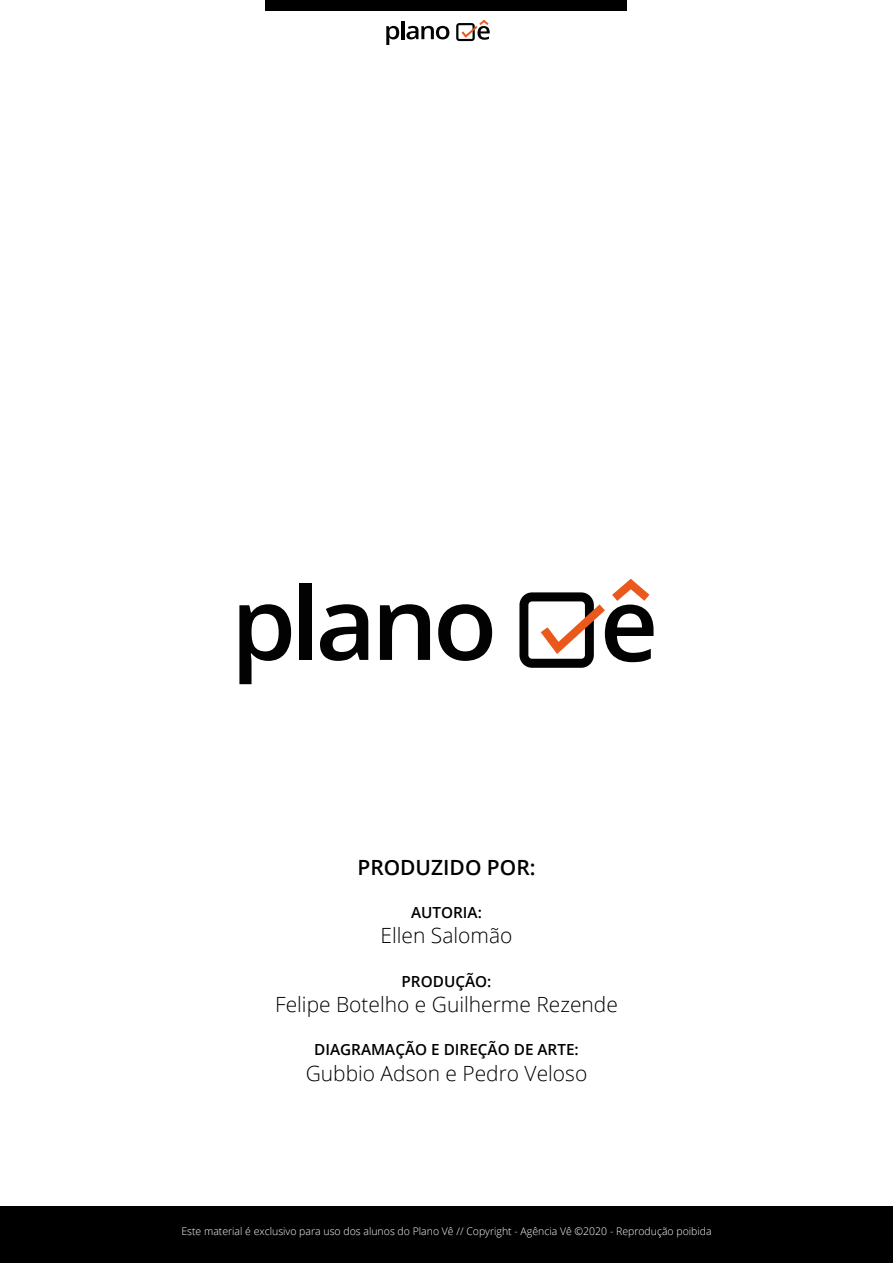
<style>
.page{position:relative;width:893px;height:1263px;background:#fff}
.page>*{position:absolute;margin:0;border:0;box-sizing:border-box;transform-origin:0 0}
.t1{font:300 21px "Open Sans";color:#000}
.t2{font:600 21px "Open Sans";color:#000}
.t3{font:600 15.3px "Open Sans";color:#000}
.t4{font:300 10.5px "Open Sans";color:#fff}
</style>
<div class="page">
<div style="left:0;top:1206px;width:893px;height:57px;background:#000"></div>
<div style="left:266px;top:0;width:361px;height:11px;background:#000"></div>
<svg style="left:456px;top:20px;width:34px;height:21px"></svg>
<svg style="left:386px;top:26px;width:13px;height:19px"></svg>
<hr style="left:401px;top:21px;width:3px;height:18px;background:#020203">
<svg style="left:406px;top:26px;width:43px;height:13px"></svg>
<svg style="left:519px;top:579px;width:134px;height:89px"></svg>
<svg style="left:239px;top:604px;width:52px;height:80px"></svg>
<div style="left:300px;top:583px;width:12px;height:77px;background:#020203"></div>
<svg style="left:320px;top:604px;width:48px;height:57px"></svg>
<svg style="left:380px;top:604px;width:50px;height:56px"></svg>
<svg style="left:438px;top:604px;width:54px;height:57px"></svg>
<h1 class="t2" style="left:357px;top:852px;width:180px">PRODUZIDO POR:</h1>
<h2 class="t3" style="left:411px;top:902px;width:72px">AUTORIA:</h2>
<h1 class="t1" style="left:381px;top:921px;width:133px">Ellen Salomão</h1>
<h2 class="t3" style="left:402px;top:971px;width:91px">PRODUÇÃO:</h2>
<h1 class="t1" style="left:275px;top:990px;width:344px">Felipe Botelho e Guilherme Rezende</h1>
<h2 class="t3" style="left:314px;top:1039px;width:266px">DIAGRAMAÇÃO E DIREÇÃO DE ARTE:</h2>
<h1 class="t1" style="left:306px;top:1058px;width:283px">Gubbio Adson e Pedro Veloso</h1>
<p class="t4" style="left:181px;top:1224px;width:532px">Este material é exclusivo para uso dos alunos do Plano Vê // Copyright - Agência Vê ©2020 - Reprodução poibida</p>
</div>
